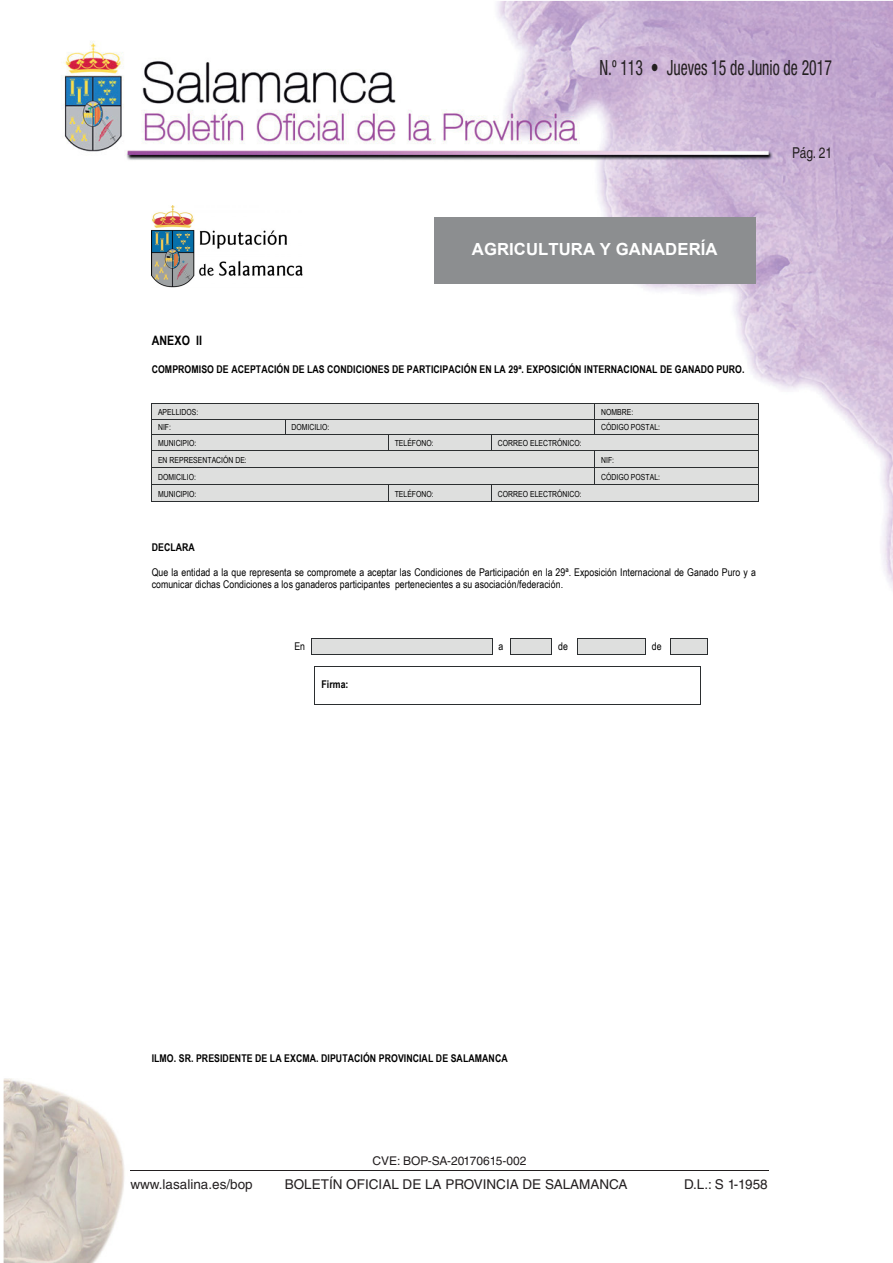
<style>
.page{position:relative;width:893px;height:1263px;background:#fff}
.page>*{position:absolute;margin:0;border:0;box-sizing:border-box;transform-origin:0 0}
.t1{font:condensed 21px "Helvetica Neue LT Std";color:#231f20;scale:.75 1}
.t2{font:700 16.65px "Arial";letter-spacing:.005em;color:#fff}
.t3{font:15px "Helvetica LT Std";color:#231f20;scale:.8 1}
.t4{font:13.5px "Helvetica LT Std";color:#231f20}
.t5{font:700 12.9px "Arial Narrow";letter-spacing:.01em;color:#000}
.t6{font:12px "Helvetica LT Std";color:#231f20}
.t7{font:10.65px/12.5px "Arial Narrow";letter-spacing:.005em;color:#000}
.t8{font:700 10.65px "Arial Narrow";letter-spacing:.005em;color:#000}
.t9{font:8.4px "Arial Narrow";letter-spacing:.005em;color:#000}
</style>
<div class="page">
<img style="left:4px;top:1px;width:888px;height:1262px">
<hr style="left:130px;top:1170px;width:638px;height:1px;background:#231f20">
<img style="left:152px;top:206px;width:151px;height:81px">
<div style="left:434px;top:217px;width:321px;height:67px;background:#8c8e90"></div>
<div style="left:152px;top:403px;width:442px;height:16px;background:#dedfde"></div>
<div style="left:594px;top:403px;width:164px;height:16px;background:#dedfde"></div>
<hr style="left:151px;top:403px;width:607px;height:1px;background:#2b2e30">
<div style="left:152px;top:419px;width:133px;height:16px;background:#dedfde"></div>
<div style="left:285px;top:419px;width:309px;height:16px;background:#dedfde"></div>
<div style="left:594px;top:419px;width:164px;height:16px;background:#dedfde"></div>
<hr style="left:151px;top:419px;width:607px;height:1px;background:#2b2e30">
<svg style="left:285px;top:420px;width:1px;height:15px"></svg>
<svg style="left:594px;top:404px;width:1px;height:31px"></svg>
<div style="left:152px;top:435px;width:236px;height:16px;background:#dedfde"></div>
<div style="left:388px;top:435px;width:103px;height:16px;background:#dedfde"></div>
<div style="left:491px;top:435px;width:267px;height:16px;background:#dedfde"></div>
<hr style="left:151px;top:435px;width:607px;height:1px;background:#2b2e30">
<svg style="left:388px;top:436px;width:1px;height:15px"></svg>
<svg style="left:491px;top:436px;width:1px;height:15px"></svg>
<div style="left:152px;top:451px;width:442px;height:17px;background:#dedfde"></div>
<div style="left:594px;top:451px;width:164px;height:17px;background:#dedfde"></div>
<hr style="left:151px;top:451px;width:607px;height:1px;background:#2b2e30">
<div style="left:152px;top:468px;width:442px;height:17px;background:#dedfde"></div>
<div style="left:594px;top:468px;width:164px;height:17px;background:#dedfde"></div>
<hr style="left:151px;top:468px;width:607px;height:1px;background:#2b2e30">
<svg style="left:594px;top:452px;width:1px;height:33px"></svg>
<div style="left:152px;top:485px;width:236px;height:17px;background:#dedfde"></div>
<div style="left:388px;top:485px;width:103px;height:17px;background:#dedfde"></div>
<div style="left:491px;top:485px;width:267px;height:17px;background:#dedfde"></div>
<hr style="left:151px;top:485px;width:607px;height:1px;background:#2b2e30">
<svg style="left:151px;top:404px;width:1px;height:98px"></svg>
<hr style="left:151px;top:502px;width:237px;height:1px;background:#2b2e30">
<svg style="left:388px;top:486px;width:1px;height:16px"></svg>
<hr style="left:388px;top:502px;width:103px;height:1px;background:#2b2e30">
<svg style="left:491px;top:486px;width:1px;height:16px"></svg>
<hr style="left:491px;top:502px;width:267px;height:1px;background:#2b2e30">
<svg style="left:758px;top:403px;width:1px;height:100px"></svg>
<div style="left:312px;top:639px;width:180px;height:16px;background:#dedfde"></div>
<div style="left:510px;top:639px;width:41px;height:16px;background:#dedfde"></div>
<div style="left:577px;top:639px;width:68px;height:16px;background:#dedfde"></div>
<div style="left:671px;top:639px;width:36px;height:16px;background:#dedfde"></div>
<hr style="left:311px;top:638px;width:181px;height:1px;background:#2b2e30">
<hr style="left:510px;top:638px;width:42px;height:1px;background:#2b2e30">
<hr style="left:577px;top:638px;width:68px;height:1px;background:#2b2e30">
<hr style="left:670px;top:638px;width:37px;height:1px;background:#2b2e30">
<svg style="left:311px;top:639px;width:1px;height:16px"></svg>
<hr style="left:311px;top:655px;width:181px;height:1px;background:#2b2e30">
<svg style="left:492px;top:638px;width:1px;height:18px"></svg>
<svg style="left:510px;top:639px;width:1px;height:16px"></svg>
<hr style="left:510px;top:655px;width:41px;height:1px;background:#2b2e30">
<svg style="left:551px;top:639px;width:1px;height:17px"></svg>
<svg style="left:577px;top:639px;width:1px;height:16px"></svg>
<hr style="left:577px;top:655px;width:68px;height:1px;background:#2b2e30">
<svg style="left:645px;top:638px;width:1px;height:18px"></svg>
<svg style="left:670px;top:639px;width:1px;height:16px"></svg>
<hr style="left:670px;top:655px;width:37px;height:1px;background:#2b2e30">
<svg style="left:707px;top:638px;width:1px;height:18px"></svg>
<hr style="left:314px;top:666px;width:386px;height:1px;background:#2b2e30">
<hr style="left:314px;top:667px;width:1px;height:38px;background:#2b2e30">
<hr style="left:314px;top:705px;width:386px;height:1px;background:#2b2e30">
<hr style="left:700px;top:667px;width:1px;height:38px;background:#2b2e30">
<h1 class="t1" style="left:599px;top:60px;width:311px">N.º 113 • Jueves 15 de Junio de 2017</h1>
<h2 class="t2" style="left:472px;top:240px;width:247px">AGRICULTURA Y GANADERÍA</h2>
<p class="t5" style="left:152px;top:333px;width:52px">ANEXO II</p>
<p class="t8" style="left:152px;top:363px;width:594px">COMPROMISO DE ACEPTACIÓN DE LAS CONDICIONES DE PARTICIPACIÓN EN LA 29ª. EXPOSICIÓN INTERNACIONAL DE GANADO PURO.</p>
<p class="t9" style="left:158px;top:407px;width:42px">APELLIDOS:</p>
<p class="t9" style="left:601px;top:407px;width:34px">NOMBRE:</p>
<p class="t9" style="left:158px;top:423px;width:14px">NIF:</p>
<p class="t9" style="left:291px;top:423px;width:39px">DOMICILIO:</p>
<p class="t9" style="left:601px;top:423px;width:60px">CÓDIGO POSTAL:</p>
<p class="t9" style="left:158px;top:438px;width:40px">MUNICIPIO:</p>
<p class="t9" style="left:395px;top:438px;width:41px">TELÉFONO:</p>
<p class="t9" style="left:498px;top:438px;width:85px">CORREO ELECTRÓNICO:</p>
<p class="t9" style="left:158px;top:455px;width:90px">EN REPRESENTACIÓN DE:</p>
<p class="t9" style="left:601px;top:455px;width:14px">NIF:</p>
<p class="t9" style="left:158px;top:472px;width:39px">DOMICILIO:</p>
<p class="t9" style="left:601px;top:472px;width:60px">CÓDIGO POSTAL:</p>
<p class="t9" style="left:158px;top:489px;width:40px">MUNICIPIO:</p>
<p class="t9" style="left:395px;top:489px;width:41px">TELÉFONO:</p>
<p class="t9" style="left:498px;top:489px;width:85px">CORREO ELECTRÓNICO:</p>
<p class="t8" style="left:152px;top:541px;width:45px">DECLARA</p>
<p class="t7" style="left:152px;top:566px;width:605px">Que la entidad a la que representa se compromete a aceptar las Condiciones de Participación en la 29ª. Exposición Internacional de Ganado Puro y a comunicar dichas Condiciones a los ganaderos participantes pertenecientes a su asociación/federación.</p>
<p class="t7" style="left:294px;top:640px;width:12px">En</p>
<p class="t7" style="left:498px;top:640px;width:6px">a</p>
<p class="t7" style="left:558px;top:640px;width:11px">de</p>
<p class="t7" style="left:651px;top:640px;width:11px">de</p>
<p class="t8" style="left:321px;top:678px;width:29px">Firma:</p>
<h3 class="t3" style="left:792px;top:147px;width:51px">Pág. 21</h3>
<p class="t8" style="left:152px;top:1052px;width:357px">ILMO. SR. PRESIDENTE DE LA EXCMA. DIPUTACIÓN PROVINCIAL DE SALAMANCA</p>
<p class="t6" style="left:372px;top:1157px;width:156px">CVE: BOP-SA-20170615-002</p>
<p class="t4" style="left:130px;top:1179px;width:124px">www.lasalina.es/bop</p>
<p class="t4" style="left:285px;top:1179px;width:344px">BOLETÍN OFICIAL DE LA PROVINCIA DE SALAMANCA</p>
<p class="t4" style="left:684px;top:1179px;width:85px">D.L.: S 1-1958</p>
</div>
